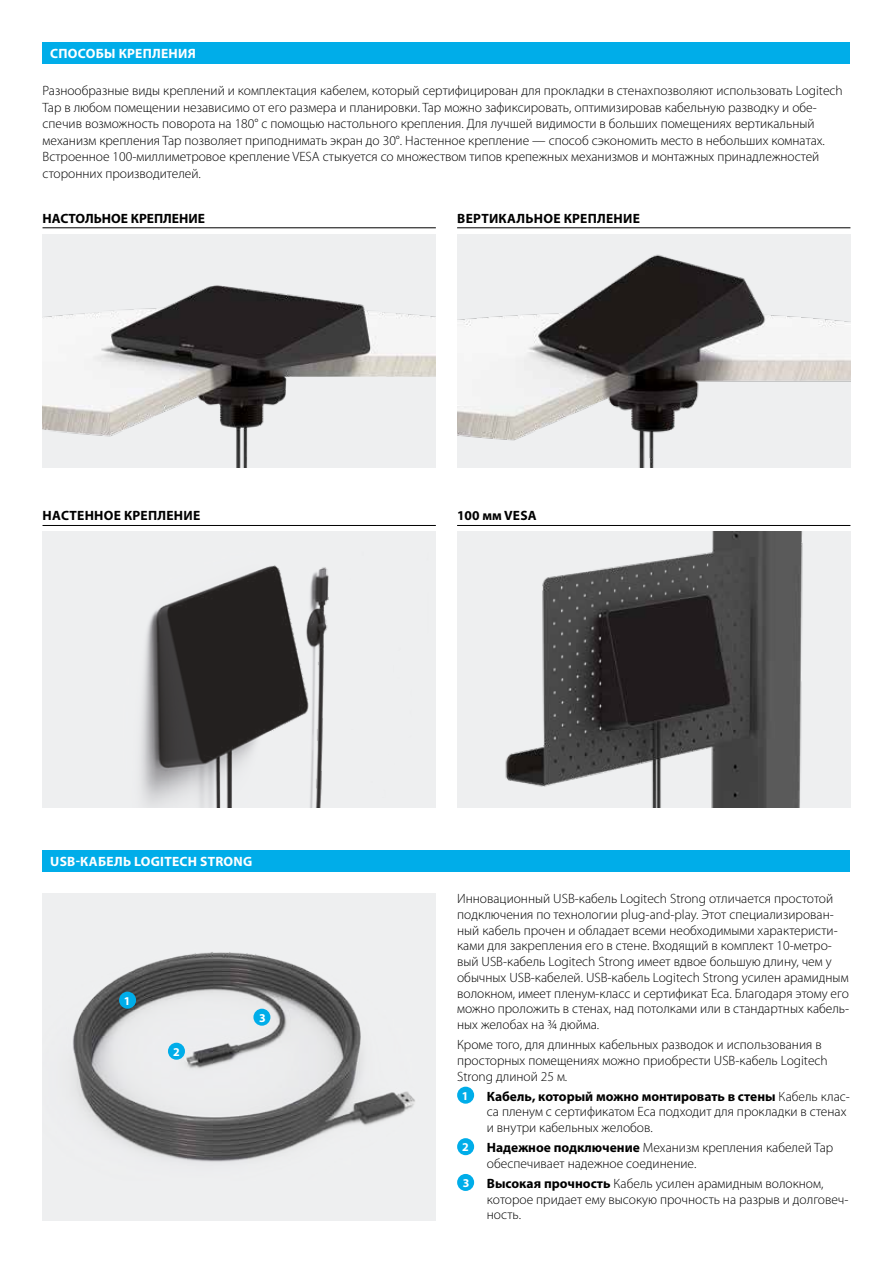
<style>
.page{position:relative;width:893px;height:1263px;background:#fff}
.page>*{position:absolute;margin:0;border:0;box-sizing:border-box;transform-origin:0 0}
.t1{font:300 13.5px/15.8px "Myriad Pro";color:#000}
.t2{font:700 13.5px "Myriad Pro";letter-spacing:.02em;color:#000}
.t3{font:700 13.5px "Myriad Pro";letter-spacing:.02em;color:#fff}
.t4{font:700 13.5px "Myriad Pro";color:#000}
.t5{font:700 12px "Myriad Pro";color:#fff}
.s1{font-weight:700}
</style>
<div class="page">
<img style="left:43px;top:234px;width:393px;height:234px">
<div style="left:43px;top:531px;width:393px;height:277px;background:#eeeff0"></div>
<img style="left:141px;top:565px;width:188px;height:243px">
<div style="left:43px;top:893px;width:393px;height:327px;background:#eeeff0"></div>
<img style="left:72px;top:952px;width:343px;height:210px">
<img style="left:457px;top:234px;width:393px;height:234px">
<img style="left:457px;top:531px;width:393px;height:277px">
<div style="left:43px;top:43px;width:807px;height:21px;background:#00ade9"></div>
<div style="left:43px;top:850px;width:807px;height:22px;background:#00ade9"></div>
<hr style="left:43px;top:228px;width:393px;height:1px;background:#000">
<hr style="left:43px;top:525px;width:393px;height:1px;background:#000">
<hr style="left:457px;top:228px;width:393px;height:1px;background:#000">
<hr style="left:457px;top:525px;width:393px;height:1px;background:#000">
<div style="left:457px;top:1087px;width:17px;height:17px;background:#00ade9;border-radius:50%"></div>
<div style="left:457px;top:1138px;width:17px;height:17px;background:#00ade9;border-radius:50%"></div>
<div style="left:457px;top:1174px;width:17px;height:17px;background:#00ade9;border-radius:50%"></div>
<div style="left:119px;top:992px;width:17px;height:17px;background:#00ade9;border-radius:50%"></div>
<div style="left:168px;top:1043px;width:17px;height:17px;background:#00ade9;border-radius:50%"></div>
<div style="left:253px;top:1009px;width:17px;height:17px;background:#00ade9;border-radius:50%"></div>
<p class="t3" style="left:50px;top:45px;width:147px">СПОСОБЫ КРЕПЛЕНИЯ</p>
<p class="t1" style="left:43px;top:83px;width:802px;line-height:16.5px">Разнообразные виды креплений и комплектация кабелем, который сертифицирован для прокладки в стенахпозволяют использовать Logitech Tap в любом помещении независимо от его размера и планировки. Tap можно зафиксировать, оптимизировав кабельную разводку и обе&shy;спечив возможность поворота на 180° с помощью настольного крепления. Для лучшей видимости в больших помещениях вертикальный механизм крепления Tap позволяет приподнимать экран до 30°. Настенное крепление — способ сэкономить место в небольших комнатах.<br>Встроенное 100-миллиметровое крепление VESA стыкуется со множеством типов крепежных механизмов и монтажных принадлежностей сторонних производителей.</p>
<p class="t4" style="left:43px;top:209px;width:164px">НАСТОЛЬНОЕ КРЕПЛЕНИЕ</p>
<p class="t2" style="left:43px;top:507px;width:159px">НАСТЕННОЕ КРЕПЛЕНИЕ</p>
<p class="t3" style="left:50px;top:853px;width:204px">USB-КАБЕЛЬ LOGITECH STRONG</p>
<p class="t5" style="left:124px;top:993px;width:8px">1</p>
<p class="t5" style="left:173px;top:1044px;width:8px">2</p>
<p class="t5" style="left:259px;top:1010px;width:8px">3</p>
<p class="t2" style="left:457px;top:209px;width:184px">ВЕРТИКАЛЬНОЕ КРЕПЛЕНИЕ</p>
<p class="t2" style="left:457px;top:507px;width:81px">100 мм VESA</p>
<p class="t1" style="left:457px;top:891px;width:394px">Инновационный USB-кабель Logitech Strong отличается простотой подключения по технологии plug-and-play. Этот специализирован&shy;ный кабель прочен и обладает всеми необходимыми характеристи&shy;ками для закрепления его в стене. Входящий в комплект 10-метро&shy;вый USB-кабель Logitech Strong имеет вдвое большую длину, чем у обычных USB-кабелей. USB-кабель Logitech Strong усилен арамидным волокном, имеет пленум-класс и сертификат Eca. Благодаря этому его можно проложить в стенах, над потолками или в стандартных кабель&shy;ных желобах на ¾ дюйма.</p>
<p class="t1" style="left:457px;top:1037px;width:372px">Кроме того, для длинных кабельных разводок и использования в просторных помещениях можно приобрести USB-кабель Logitech<br>Strong длиной 25 м.</p>
<p class="t5" style="left:462px;top:1088px;width:8px">1</p>
<p class="t1" style="left:487px;top:1088px;width:365px"><span class="s1">Кабель, который можно монтировать в стены</span> Кабель клас&shy;са пленум с сертификатом Eca подходит для прокладки в стенах и внутри кабельных желобов.</p>
<p class="t5" style="left:462px;top:1139px;width:8px">2</p>
<p class="t1" style="left:487px;top:1140px;width:348px"><span class="s1">Надежное подключение</span> Механизм крепления кабелей Tap обеспечивает надежное соединение.</p>
<p class="t5" style="left:463px;top:1175px;width:8px">3</p>
<p class="t1" style="left:487px;top:1176px;width:363px"><span class="s1">Высокая прочность</span> Кабель усилен арамидным волокном, которое придает ему высокую прочность на разрыв и долговеч&shy;ность.</p>
</div>
